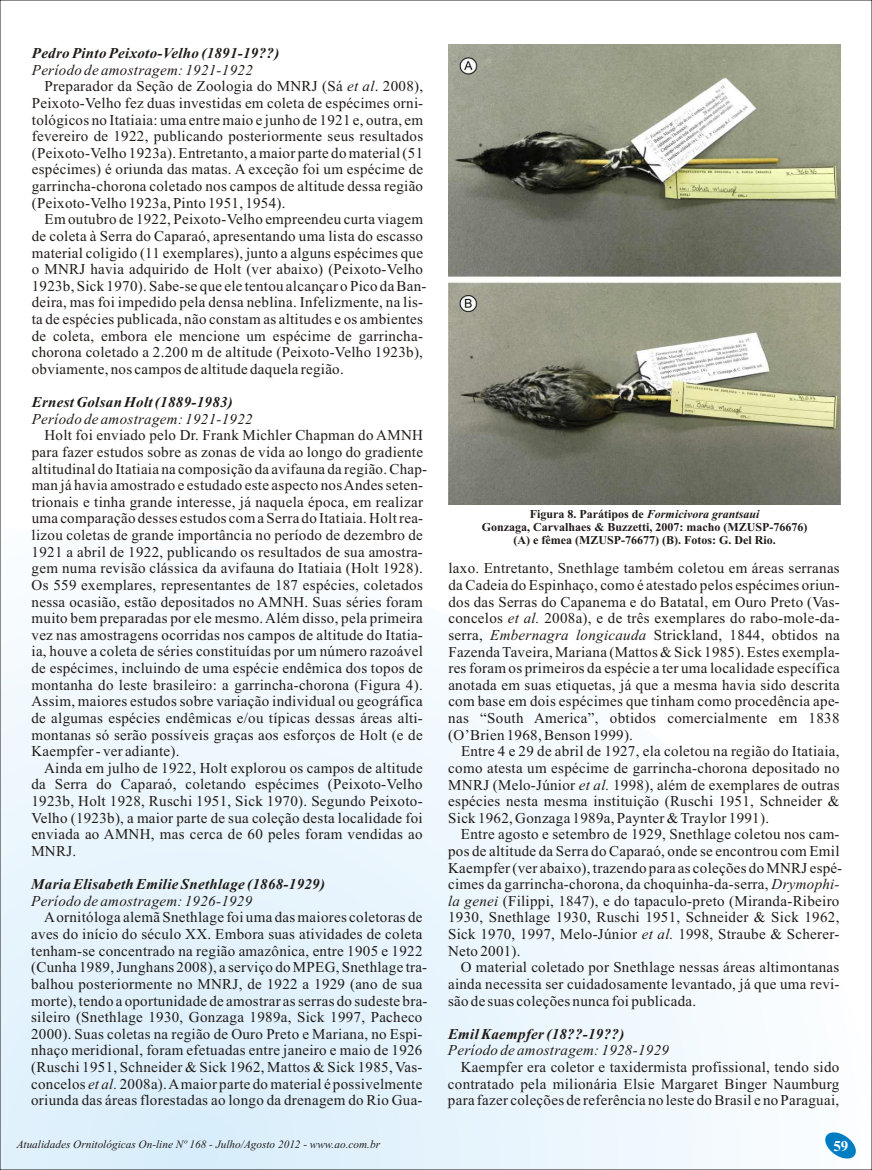
<style>
.page{position:relative;width:872px;height:1170px;background:#fff}
.page>*{position:absolute;margin:0;border:0;box-sizing:border-box;transform-origin:0 0}
.t1{font:15px/16.6px "Times New Roman";letter-spacing:.02em;color:#1f1a17}
.t2{font:italic 700 15px "Times New Roman";letter-spacing:.02em;color:#1f1a17}
.t3{font:italic 15px "Times New Roman";letter-spacing:.02em;color:#1f1a17}
.t4{font:700 15px "Times New Roman";color:#fff}
.t5{font:700 12px/13.4px "Times New Roman";color:#1f1a17;text-align:center}
.t6{font:italic 11.25px "Times New Roman";color:#1f1a17}
.s1{font-style:italic}
</style>
<div class="page">
<svg style="left:2px;top:621px;width:727px;height:546px"></svg>
<svg style="left:825px;top:1132px;width:31px;height:27px"></svg>
<img style="left:449px;top:45px;width:391px;height:459px">
<p class="t2" style="left:32px;top:48px;width:249px">Pedro Pinto Peixoto-Velho (1891-19??)</p>
<p class="t3" style="left:32px;top:64px;width:222px">Período de amostragem: 1921-1922</p>
<p class="t1" style="left:45px;top:79px;width:380px">Preparador da Seção de Zoologia do MNRJ (Sá <span class="s1">et al</span>. 2008),</p>
<p class="t1" style="left:32px;top:96px;width:393px">Peixoto-Velho fez duas investidas em coleta de espécimes orni-</p>
<p class="t1" style="left:32px;top:113px;width:393px">tológicos no Itatiaia: uma entre maio e junho de 1921 e, outra, em</p>
<p class="t1" style="left:32px;top:129px;width:393px">fevereiro de 1922, publicando posteriormente seus resultados</p>
<p class="t1" style="left:32px;top:146px;width:393px">(Peixoto-Velho 1923a). Entretanto, a maior parte do material (51</p>
<p class="t1" style="left:32px;top:162px;width:393px">espécimes) é oriunda das matas. A exceção foi um espécime de</p>
<p class="t1" style="left:32px;top:179px;width:393px">garrincha-chorona coletado nos campos de altitude dessa região</p>
<p class="t1" style="left:32px;top:196px;width:255px">(Peixoto-Velho 1923a, Pinto 1951, 1954).</p>
<p class="t1" style="left:45px;top:212px;width:380px">Em outubro de 1922, Peixoto-Velho empreendeu curta viagem</p>
<p class="t1" style="left:32px;top:229px;width:393px">de coleta à Serra do Caparaó, apresentando uma lista do escasso</p>
<p class="t1" style="left:32px;top:245px;width:393px">material coligido (11 exemplares), junto a alguns espécimes que</p>
<p class="t1" style="left:32px;top:262px;width:393px">o MNRJ havia adquirido de Holt (ver abaixo) (Peixoto-Velho</p>
<p class="t1" style="left:32px;top:279px;width:396px">1923b, Sick 1970). Sabe-se que ele tentou alcançar o Pico da Ban-</p>
<p class="t1" style="left:32px;top:295px;width:393px">deira, mas foi impedido pela densa neblina. Infelizmente, na lis-</p>
<p class="t1" style="left:32px;top:312px;width:393px">ta de espécies publicada, não constam as altitudes e os ambientes</p>
<p class="t1" style="left:32px;top:329px;width:393px">de coleta, embora ele mencione um espécime de garrincha-</p>
<p class="t1" style="left:32px;top:345px;width:393px">chorona coletado a 2.200 m de altitude (Peixoto-Velho 1923b),</p>
<p class="t1" style="left:32px;top:362px;width:313px">obviamente, nos campos de altitude daquela região.</p>
<p class="t2" style="left:32px;top:397px;width:203px">Ernest Golsan Holt (1889-1983)</p>
<p class="t3" style="left:32px;top:413px;width:222px">Período de amostragem: 1921-1922</p>
<p class="t1" style="left:32px;top:428px;width:397px;text-align:center">Holt foi enviado pelo Dr. Frank Michler Chapman do AMNH para fazer estudos sobre as zonas de vida ao longo do gradiente altitudinal do Itatiaia na composição da avifauna da região. Chap&shy;man já havia amostrado e estudado este aspecto nos Andes seten&shy;trionais e tinha grande interesse, já naquela época, em realizar uma comparação desses estudos com a Serra do Itatiaia. Holt rea&shy;lizou coletas de grande importância no período de dezembro de 1921 a abril de 1922, publicando os resultados de sua amostra&shy;gem numa revisão clássica da avifauna do Itatiaia (Holt 1928).</p>
<p class="t5" style="left:482px;top:508px;width:327px">Figura 8. Parátipos de <span class="s1">Formicivora grantsaui<br></span>Gonzaga, Carvalhaes &amp; Buzzetti, 2007: macho (MZUSP-76676) (A) e fêmea (MZUSP-76677) (B). Fotos: G. Del Rio.</p>
<p class="t1" style="left:448px;top:561px;width:393px">laxo. Entretanto, Snethlage também coletou em áreas serranas</p>
<p class="t1" style="left:32px;top:578px;width:393px">Os 559 exemplares, representantes de 187 espécies, coletados</p>
<p class="t1" style="left:448px;top:578px;width:393px">da Cadeia do Espinhaço, como é atestado pelos espécimes oriun-</p>
<p class="t1" style="left:32px;top:594px;width:393px">nessa ocasião, estão depositados no AMNH. Suas séries foram</p>
<p class="t1" style="left:448px;top:594px;width:393px">dos das Serras do Capanema e do Batatal, em Ouro Preto (Vas-</p>
<p class="t1" style="left:32px;top:611px;width:393px">muito bem preparadas por ele mesmo. Além disso, pela primeira</p>
<p class="t1" style="left:448px;top:611px;width:393px">concelos <span class="s1">et al.</span> 2008a), e de três exemplares do rabo-mole-da-</p>
<p class="t1" style="left:32px;top:628px;width:393px">vez nas amostragens ocorridas nos campos de altitude do Itatia-</p>
<p class="t1" style="left:448px;top:628px;width:393px">serra, <span class="s1">Embernagra longicauda</span> Strickland, 1844, obtidos na</p>
<p class="t1" style="left:32px;top:644px;width:393px">ia, houve a coleta de séries constituídas por um número razoável</p>
<p class="t1" style="left:448px;top:644px;width:393px">Fazenda Taveira, Mariana (Mattos &amp; Sick 1985). Estes exempla-</p>
<p class="t1" style="left:32px;top:661px;width:393px">de espécimes, incluindo de uma espécie endêmica dos topos de</p>
<p class="t1" style="left:448px;top:661px;width:393px">res foram os primeiros da espécie a ter uma localidade específica</p>
<p class="t1" style="left:31px;top:677px;width:393px">montanha do leste brasileiro: a garrincha-chorona (Figura 4).</p>
<p class="t1" style="left:448px;top:677px;width:393px">anotada em suas etiquetas, já que a mesma havia sido descrita</p>
<p class="t1" style="left:31px;top:694px;width:393px">Assim, maiores estudos sobre variação individual ou geográfica</p>
<p class="t1" style="left:448px;top:694px;width:393px">com base em dois espécimes que tinham como procedência ape-</p>
<p class="t1" style="left:31px;top:711px;width:393px">de algumas espécies endêmicas e/ou típicas dessas áreas alti-</p>
<p class="t1" style="left:448px;top:711px;width:393px">nas “South America”, obtidos comercialmente em 1838</p>
<p class="t1" style="left:31px;top:727px;width:393px">montanas só serão possíveis graças aos esforços de Holt (e de</p>
<p class="t1" style="left:448px;top:727px;width:186px">(O’Brien 1968, Benson 1999).</p>
<p class="t1" style="left:31px;top:744px;width:150px">Kaempfer - ver adiante).</p>
<p class="t1" style="left:461px;top:744px;width:380px">Entre 4 e 29 de abril de 1927, ela coletou na região do Itatiaia,</p>
<p class="t1" style="left:44px;top:760px;width:380px">Ainda em julho de 1922, Holt explorou os campos de altitude</p>
<p class="t1" style="left:448px;top:761px;width:393px">como atesta um espécime de garrincha-chorona depositado no</p>
<p class="t1" style="left:31px;top:777px;width:393px">da Serra do Caparaó, coletando espécimes (Peixoto-Velho</p>
<p class="t1" style="left:448px;top:777px;width:393px">MNRJ (Melo-Júnior <span class="s1">et al.</span> 1998), além de exemplares de outras</p>
<p class="t1" style="left:31px;top:794px;width:393px">1923b, Holt 1928, Ruschi 1951, Sick 1970). Segundo Peixoto-</p>
<p class="t1" style="left:448px;top:794px;width:393px">espécies nesta mesma instituição (Ruschi 1951, Schneider &amp;</p>
<p class="t1" style="left:31px;top:810px;width:393px">Velho (1923b), a maior parte de sua coleção desta localidade foi</p>
<p class="t1" style="left:448px;top:810px;width:322px">Sick 1962, Gonzaga 1989a, Paynter &amp; Traylor 1991).</p>
<p class="t1" style="left:31px;top:827px;width:393px">enviada ao AMNH, mas cerca de 60 peles foram vendidas ao</p>
<p class="t1" style="left:461px;top:827px;width:380px">Entre agosto e setembro de 1929, Snethlage coletou nos cam-</p>
<p class="t1" style="left:31px;top:844px;width:46px">MNRJ.</p>
<p class="t1" style="left:448px;top:844px;width:395px">pos de altitude da Serra do Caparaó, onde se encontrou com Emil<br>Kaempfer (ver abaixo), trazendo para as coleções do MNRJ espé-</p>
<p class="t2" style="left:31px;top:878px;width:295px">Maria Elisabeth Emilie Snethlage (1868-1929)</p>
<p class="t1" style="left:448px;top:877px;width:393px">cimes da garrincha-chorona, da choquinha-da-serra, <span class="s1">Drymophi-</span></p>
<p class="t3" style="left:31px;top:895px;width:222px">Período de amostragem: 1926-1929</p>
<p class="t1" style="left:448px;top:893px;width:393px"><span class="s1">la genei</span> (Filippi, 1847), e do tapaculo-preto (Miranda-Ribeiro</p>
<p class="t1" style="left:44px;top:910px;width:380px">Aornitóloga alemã Snethlage foi uma das maiores coletoras de</p>
<p class="t1" style="left:448px;top:910px;width:393px">1930, Snethlage 1930, Ruschi 1951, Schneider &amp; Sick 1962,</p>
<p class="t1" style="left:31px;top:927px;width:393px">aves do início do século XX. Embora suas atividades de coleta</p>
<p class="t1" style="left:448px;top:927px;width:393px">Sick 1970, 1997, Melo-Júnior <span class="s1">et al.</span> 1998, Straube &amp; Scherer-</p>
<p class="t1" style="left:31px;top:943px;width:393px">tenham-se concentrado na região amazônica, entre 1905 e 1922</p>
<p class="t1" style="left:448px;top:943px;width:74px">Neto 2001).</p>
<p class="t1" style="left:31px;top:960px;width:397px">(Cunha 1989, Junghans 2008), a serviço do MPEG, Snethlage tra-</p>
<p class="t1" style="left:461px;top:960px;width:380px">O material coletado por Snethlage nessas áreas altimontanas</p>
<p class="t1" style="left:31px;top:976px;width:393px">balhou posteriormente no MNRJ, de 1922 a 1929 (ano de sua</p>
<p class="t1" style="left:448px;top:976px;width:393px">ainda necessita ser cuidadosamente levantado, já que uma revi-</p>
<p class="t1" style="left:31px;top:993px;width:397px">morte), tendo a oportunidade de amostrar as serras do sudeste bra-</p>
<p class="t1" style="left:448px;top:993px;width:250px">são de suas coleções nunca foi publicada.</p>
<p class="t1" style="left:31px;top:1010px;width:393px">sileiro (Snethlage 1930, Gonzaga 1989a, Sick 1997, Pacheco<br>2000). Suas coletas na região de Ouro Preto e Mariana, no Espi-</p>
<p class="t2" style="left:448px;top:1028px;width:178px">Emil Kaempfer (18??-19??)</p>
<p class="t1" style="left:31px;top:1043px;width:393px">nhaço meridional, foram efetuadas entre janeiro e maio de 1926</p>
<p class="t3" style="left:448px;top:1044px;width:222px">Período de amostragem: 1928-1929</p>
<p class="t1" style="left:31px;top:1059px;width:393px">(Ruschi 1951, Schneider &amp; Sick 1962, Mattos &amp; Sick 1985, Vas-</p>
<p class="t1" style="left:461px;top:1060px;width:380px">Kaempfer era coletor e taxidermista profissional, tendo sido</p>
<p class="t1" style="left:31px;top:1076px;width:393px">concelos <span class="s1">et al.</span> 2008a). Amaior parte do material é possivelmente</p>
<p class="t1" style="left:448px;top:1076px;width:393px">contratado pela milionária Elsie Margaret Binger Naumburg</p>
<p class="t1" style="left:31px;top:1093px;width:393px">oriunda das áreas florestadas ao longo da drenagem do Rio Gua-</p>
<p class="t1" style="left:448px;top:1093px;width:393px">para fazer coleções de referência no leste do Brasil e no Paraguai,</p>
<p class="t6" style="left:17px;top:1140px;width:365px">Atualidades Ornitológicas On-line Nº 168 - Julho/Agosto 2012 - www.ao.com.br</p>
<p class="t4" style="left:833px;top:1140px;width:16px">59</p>
</div>
